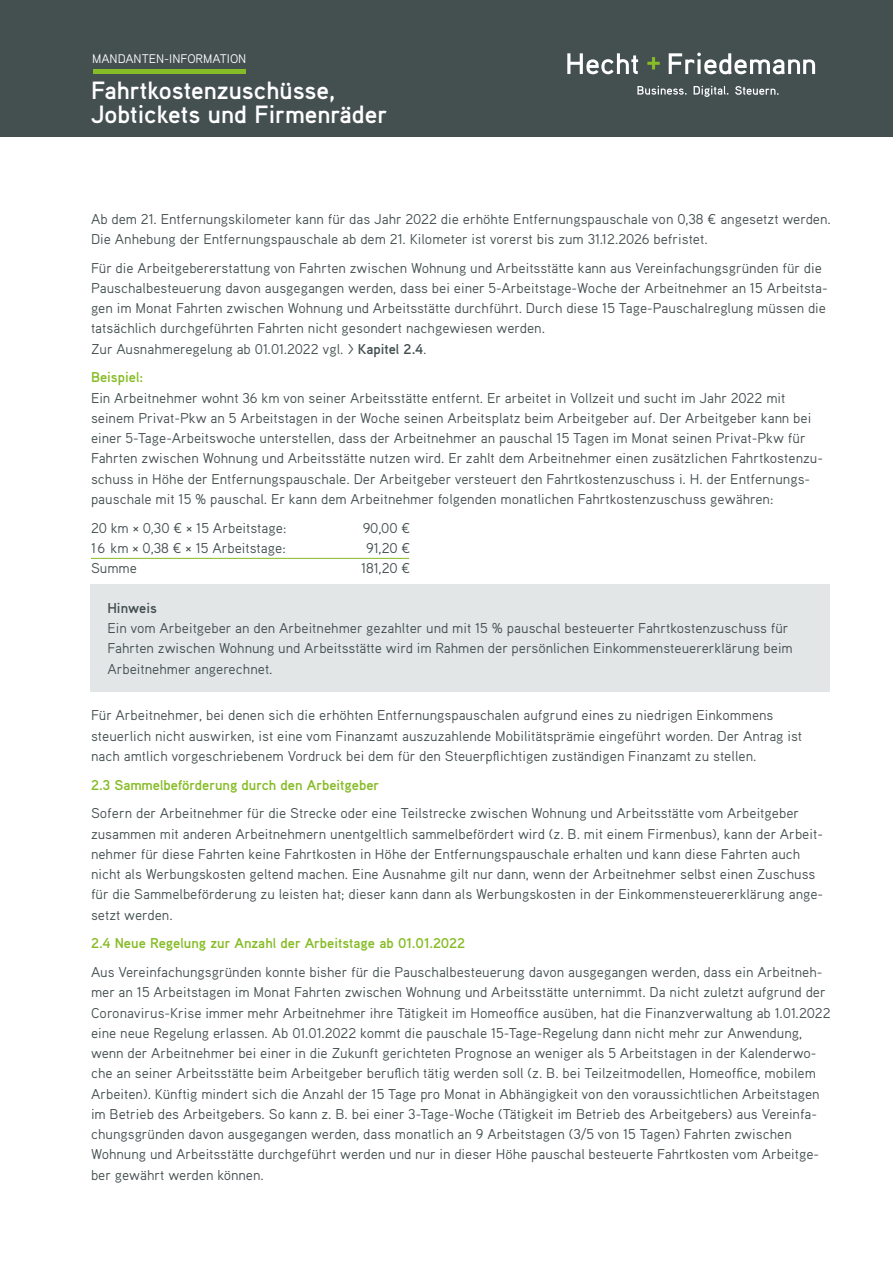
<style>
.page{position:relative;width:893px;height:1263px;background:#fff}
.page>*{position:absolute;margin:0;border:0;box-sizing:border-box;transform-origin:0 0}
.t1{font:700 25.05px/24px "Aaux Pro OT";color:#fff}
.t2{font:14.25px/20.2px "Aaux Pro OT";color:#444f50}
.t3{font:700 14.25px "Aaux Pro OT";color:#86bc25}
.t4{font:700 14.25px "Aaux Pro OT";color:#444f50}
.t5{font:12.45px "Aaux Pro OT";color:#fff}
.s1{font-weight:700}
</style>
<div class="page">
<div style="left:0;top:0;width:893px;height:136px;background:#444f50"></div>
<svg style="left:567px;top:53px;width:71px;height:21px"></svg>
<svg style="left:669px;top:53px;width:146px;height:21px"></svg>
<svg style="left:647px;top:57px;width:13px;height:12px"></svg>
<svg style="left:637px;top:86px;width:50px;height:9px"></svg>
<svg style="left:694px;top:86px;width:34px;height:11px"></svg>
<svg style="left:735px;top:86px;width:44px;height:9px"></svg>
<hr style="left:93px;top:70px;width:153px;height:4px;background:#86bc25">
<hr style="left:91px;top:558px;width:318px;height:1px;background:#86bc25">
<div style="left:90px;top:585px;width:740px;height:107px;background:#e2e6e7"></div>
<p class="t5" style="left:92px;top:51px;width:156px">MANDANTEN-INFORMATION</p>
<h1 class="t1" style="left:91px;top:78px;width:298px">Fahrtkostenzuschüsse,<br>Jobtickets und Firmenräder</h1>
<p class="t2" style="left:91px;top:208px;width:741px">Ab dem 21. Entfernungskilometer kann für das Jahr 2022 die erhöhte Entfernungspauschale von 0,38 € angesetzt werden.<br>Die Anhebung der Entfernungspauschale ab dem 21. Kilometer ist vorerst bis zum 31.12.2026 befristet.</p>
<p class="t2" style="left:91px;top:257px;width:738px">Für die Arbeitgebererstattung von Fahrten zwischen Wohnung und Arbeitsstätte kann aus Vereinfachungsgründen für die Pauschalbesteuerung davon ausgegangen werden, dass bei einer 5-Arbeitstage-Woche der Arbeitnehmer an 15 Arbeitsta&shy;gen im Monat Fahrten zwischen Wohnung und Arbeitsstätte durchführt. Durch diese 15 Tage-Pauschalreglung müssen die tatsächlich durchgeführten Fahrten nicht gesondert nachgewiesen werden.<br>Zur Ausnahmeregelung ab 01.01.2022 vgl. &gt; <span class="s1">Kapitel 2.4</span>.</p>
<p class="t3" style="left:91px;top:368px;width:54px">Beispiel:</p>
<p class="t2" style="left:91px;top:387px;width:734px">Ein Arbeitnehmer wohnt 36 km von seiner Arbeitsstätte entfernt. Er arbeitet in Vollzeit und sucht im Jahr 2022 mit seinem Privat-Pkw an 5 Arbeitstagen in der Woche seinen Arbeitsplatz beim Arbeitgeber auf. Der Arbeitgeber kann bei einer 5-Tage-Arbeitswoche unterstellen, dass der Arbeitnehmer an pauschal 15 Tagen im Monat seinen Privat-Pkw für Fahrten zwischen Wohnung und Arbeitsstätte nutzen wird. Er zahlt dem Arbeitnehmer einen zusätzlichen Fahrtkostenzu&shy;schuss in Höhe der Entfernungspauschale. Der Arbeitgeber versteuert den Fahrtkostenzuschuss i. H. der Entfernungs&shy;pauschale mit 15 % pauschal. Er kann dem Arbeitnehmer folgenden monatlichen Fahrtkostenzuschuss gewähren:</p>
<p class="t2" style="left:91px;top:517px;width:197px">20 km × 0,30 € × 15 Arbeitstage:</p>
<p class="t2" style="left:363px;top:517px;width:49px">90,00 €</p>
<p class="t2" style="left:91px;top:537px;width:196px">16 km × 0,38 € × 15 Arbeitstage:</p>
<p class="t2" style="left:366px;top:537px;width:46px">91,20 €</p>
<p class="t2" style="left:91px;top:558px;width:47px">Summe</p>
<p class="t2" style="left:361px;top:558px;width:51px">181,20 €</p>
<p class="t4" style="left:107px;top:599px;width:51px">Hinweis</p>
<p class="t2" style="left:107px;top:617px;width:687px">Ein vom Arbeitgeber an den Arbeitnehmer gezahlter und mit 15 % pauschal besteuerter Fahrtkostenzuschuss für<br>Fahrten zwischen Wohnung und Arbeitsstätte wird im Rahmen der persönlichen Einkommensteuererklärung beim<br>Arbeitnehmer angerechnet.</p>
<p class="t2" style="left:91px;top:705px;width:713px">Für Arbeitnehmer, bei denen sich die erhöhten Entfernungspauschalen aufgrund eines zu niedrigen Einkommens steuerlich nicht auswirken, ist eine vom Finanzamt auszuzahlende Mobilitätsprämie eingeführt worden. Der Antrag ist nach amtlich vorgeschriebenem Vordruck bei dem für den Steuerpflichtigen zuständigen Finanzamt zu stellen.</p>
<p class="t3" style="left:91px;top:775px;width:290px">2.3 Sammelbeförderung durch den Arbeitgeber</p>
<p class="t2" style="left:91px;top:803px;width:734px">Sofern der Arbeitnehmer für die Strecke oder eine Teilstrecke zwischen Wohnung und Arbeitsstätte vom Arbeitgeber zusammen mit anderen Arbeitnehmern unentgeltlich sammelbefördert wird (z. B. mit einem Firmenbus), kann der Arbeit&shy;nehmer für diese Fahrten keine Fahrtkosten in Höhe der Entfernungspauschale erhalten und kann diese Fahrten auch nicht als Werbungskosten geltend machen. Eine Ausnahme gilt nur dann, wenn der Arbeitnehmer selbst einen Zuschuss für die Sammelbeförderung zu leisten hat; dieser kann dann als Werbungskosten in der Einkommensteuererklärung ange&shy;setzt werden.</p>
<p class="t3" style="left:91px;top:934px;width:376px">2.4 Neue Regelung zur Anzahl der Arbeitstage ab 01.01.2022</p>
<p class="t2" style="left:91px;top:961px;width:741px">Aus Vereinfachungsgründen konnte bisher für die Pauschalbesteuerung davon ausgegangen werden, dass ein Arbeitneh&shy;mer an 15 Arbeitstagen im Monat Fahrten zwischen Wohnung und Arbeitsstätte unternimmt. Da nicht zuletzt aufgrund der Coronavirus-Krise immer mehr Arbeitnehmer ihre Tätigkeit im Homeoffice ausüben, hat die Finanzverwaltung ab 1.01.2022 eine neue Regelung erlassen. Ab 01.01.2022 kommt die pauschale 15-Tage-Regelung dann nicht mehr zur Anwendung, wenn der Arbeitnehmer bei einer in die Zukunft gerichteten Prognose an weniger als 5 Arbeitstagen in der Kalenderwo&shy;che an seiner Arbeitsstätte beim Arbeitgeber beruflich tätig werden soll (z. B. bei Teilzeitmodellen, Homeoffice, mobilem Arbeiten). Künftig mindert sich die Anzahl der 15 Tage pro Monat in Abhängigkeit von den voraussichtlichen Arbeitstagen im Betrieb des Arbeitgebers. So kann z. B. bei einer 3-Tage-Woche (Tätigkeit im Betrieb des Arbeitgebers) aus Vereinfa&shy;chungsgründen davon ausgegangen werden, dass monatlich an 9 Arbeitstagen (3/5 von 15 Tagen) Fahrten zwischen Wohnung und Arbeitsstätte durchgeführt werden und nur in dieser Höhe pauschal besteuerte Fahrtkosten vom Arbeitge&shy;ber gewährt werden können.</p>
</div>
